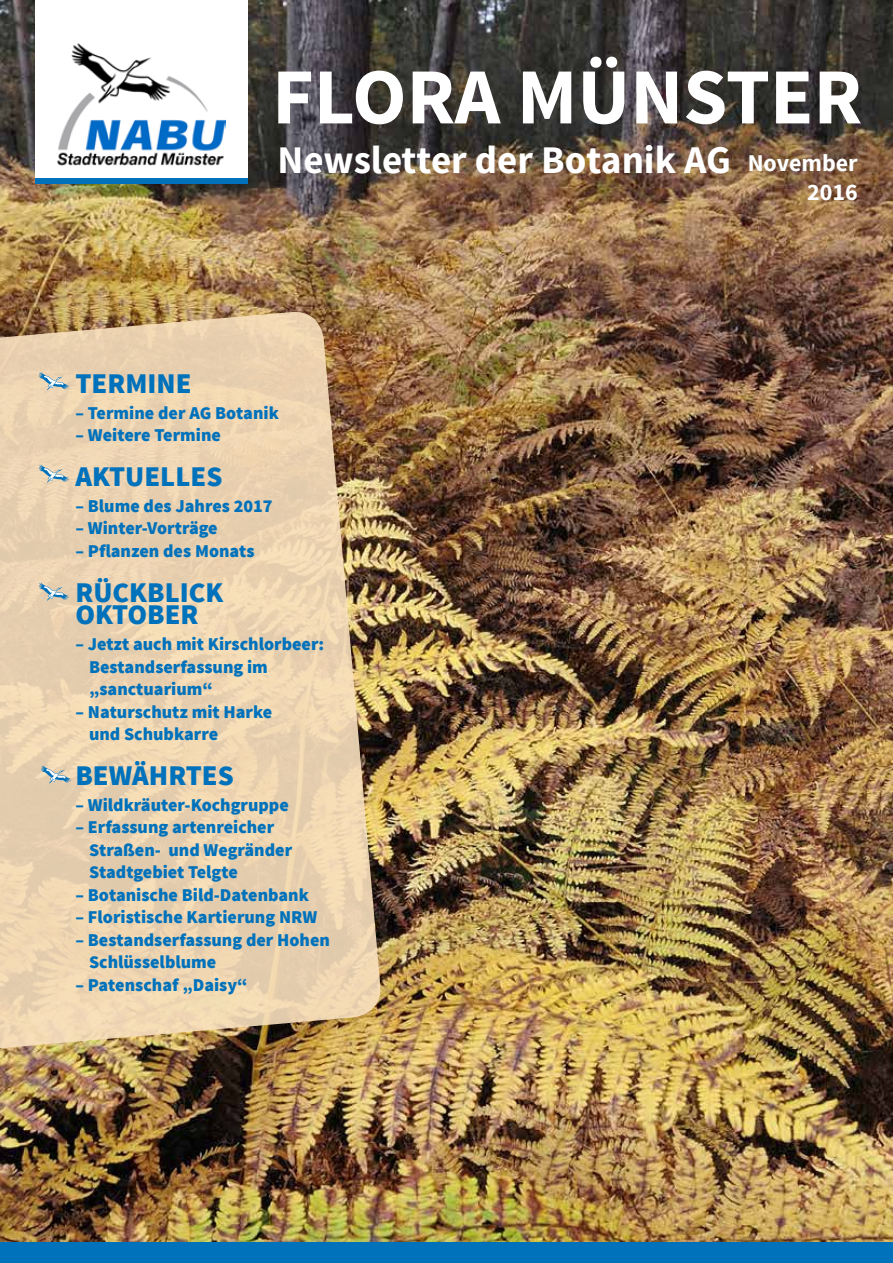
<style>
.page{position:relative;width:893px;height:1263px;background:#fff}
.page>*{position:absolute;margin:0;border:0;box-sizing:border-box;transform-origin:0 0}
.t1{font:700 79.5px "Source Sans Pro";color:#fff}
.t2{font:700 39px "Source Sans Pro";color:#fff}
.t3{font:900 28.5px/22.5px "Source Sans Pro";color:#0072bc}
.t4{font:700 24px "Source Sans Pro";color:#fff}
.t5{font:900 18px/22.5px "Source Sans Pro";color:#0072bc}
.s1{font-size:24px}
</style>
<div class="page">
<img style="left:0;top:0;width:893px;height:1242px">
<div style="left:35px;top:1px;width:213px;height:177px;background:#fff"></div>
<div style="left:35px;top:178px;width:213px;height:6px;background:#0072bc"></div>
<svg style="left:0;top:309px;width:383px;height:741px;background:#e1c8a4"></svg>
<div style="left:0;top:1242px;width:893px;height:21px;background:#0072bc"></div>
<img style="left:57px;top:43px;width:168px;height:123px">
<svg style="left:39px;top:465px;width:30px;height:18px"></svg>
<svg style="left:39px;top:372px;width:30px;height:18px"></svg>
<svg style="left:39px;top:583px;width:30px;height:18px"></svg>
<svg style="left:41px;top:765px;width:30px;height:19px"></svg>
<h1 class="t1" style="left:272px;top:46px;width:592px">FLORA MÜNSTER</h1>
<h2 class="t2" style="left:277px;top:135px;width:582px">Newsletter der Botanik AG <span class="s1">November</span></h2>
<h3 class="t4" style="left:807px;top:176px;width:52px">2016</h3>
<h3 class="t3" style="left:76px;top:374px;width:117px">TERMINE</h3>
<p class="t5" style="left:76px;top:402px;width:205px">– Termine der AG Botanik</p>
<p class="t5" style="left:76px;top:425px;width:147px">– Weitere Termine</p>
<h3 class="t3" style="left:76px;top:467px;width:148px">Aktuelles</h3>
<p class="t5" style="left:76px;top:495px;width:199px">– Blume des Jahres 2017</p>
<p class="t5" style="left:76px;top:518px;width:144px">– Winter-Vorträge</p>
<p class="t5" style="left:76px;top:540px;width:181px">– Pflanzen des Monats</p>
<h3 class="t3" style="left:76px;top:582px;width:148px">RÜCKBLICK<br>Oktober</h3>
<p class="t5" style="left:89px;top:633px;width:237px;text-indent:-14px">– Jetzt auch mit Kirschlorbeer:<br>Bestandserfassung im „sanctuarium“</p>
<p class="t5" style="left:89px;top:701px;width:185px;text-indent:-14px">– Naturschutz mit Harke und Schubkarre</p>
<h3 class="t3" style="left:76px;top:765px;width:142px">BEWährtes</h3>
<p class="t5" style="left:76px;top:794px;width:215px">– Wildkräuter-Kochgruppe</p>
<p class="t5" style="left:76px;top:816px;width:200px">– Erfassung artenreicher</p>
<p class="t5" style="left:76px;top:839px;width:218px">Straßen- und Wegränder</p>
<p class="t5" style="left:89px;top:861px;width:150px">Stadtgebiet Telgte</p>
<p class="t5" style="left:76px;top:884px;width:235px">– Botanische Bild-Datenbank</p>
<p class="t5" style="left:76px;top:906px;width:243px">– Floristische Kartierung NRW</p>
<p class="t5" style="left:89px;top:929px;width:242px;text-indent:-14px">– Bestandserfassung der Hohen<br>Schlüsselblume</p>
<p class="t5" style="left:76px;top:974px;width:174px">– Patenschaf „Daisy“</p>
</div>
